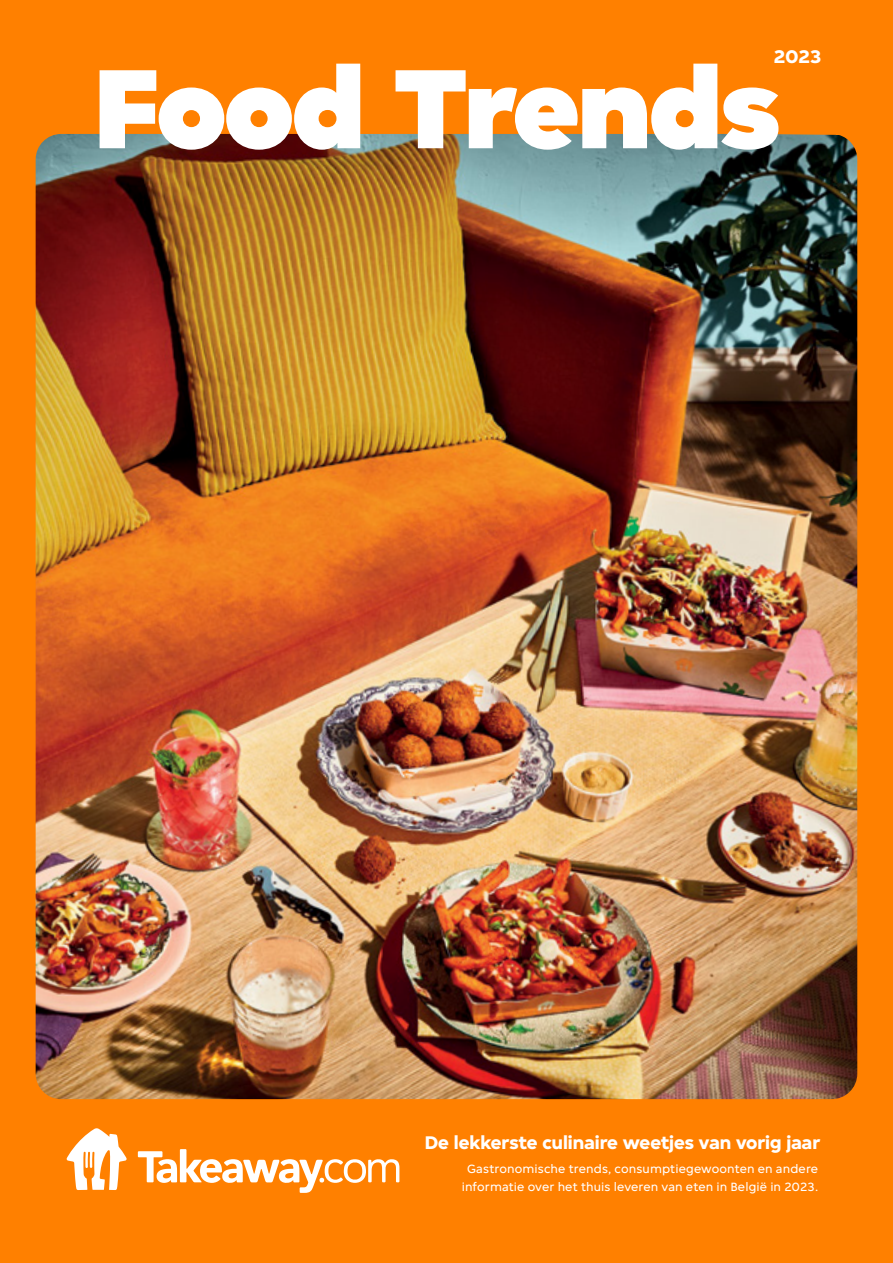
<style>
.page{position:relative;width:893px;height:1263px;background:#ff8000}
.page>*{position:absolute;margin:0;border:0;box-sizing:border-box;transform-origin:0 0}
.t1{font:900 120px "JET Sans";letter-spacing:-.01em;color:#fff}
.t2{font:800 19.5px "JET Sans";color:#fff}
.t3{font:12.75px/18px "JET Sans";letter-spacing:.01em;color:#fff;text-align:center}
</style>
<div class="page">
<img style="left:36px;top:134px;width:821px;height:965px">
<svg style="left:138px;top:1149px;width:261px;height:44px"></svg>
<svg style="left:67px;top:1128px;width:60px;height:62px"></svg>
<h2 class="t2" style="left:773px;top:43px;width:50px">2023</h2>
<h1 class="t1" style="left:95px;top:37px;width:686px">Food Trends</h1>
<h2 class="t2" style="left:425px;top:1129px;width:397px">De lekkerste culinaire weetjes van vorig jaar</h2>
<p class="t3" style="left:462px;top:1160px;width:358px">Gastronomische trends, consumptiegewoonten en andere informatie over het thuis leveren van eten in België in 2023.</p>
</div>
